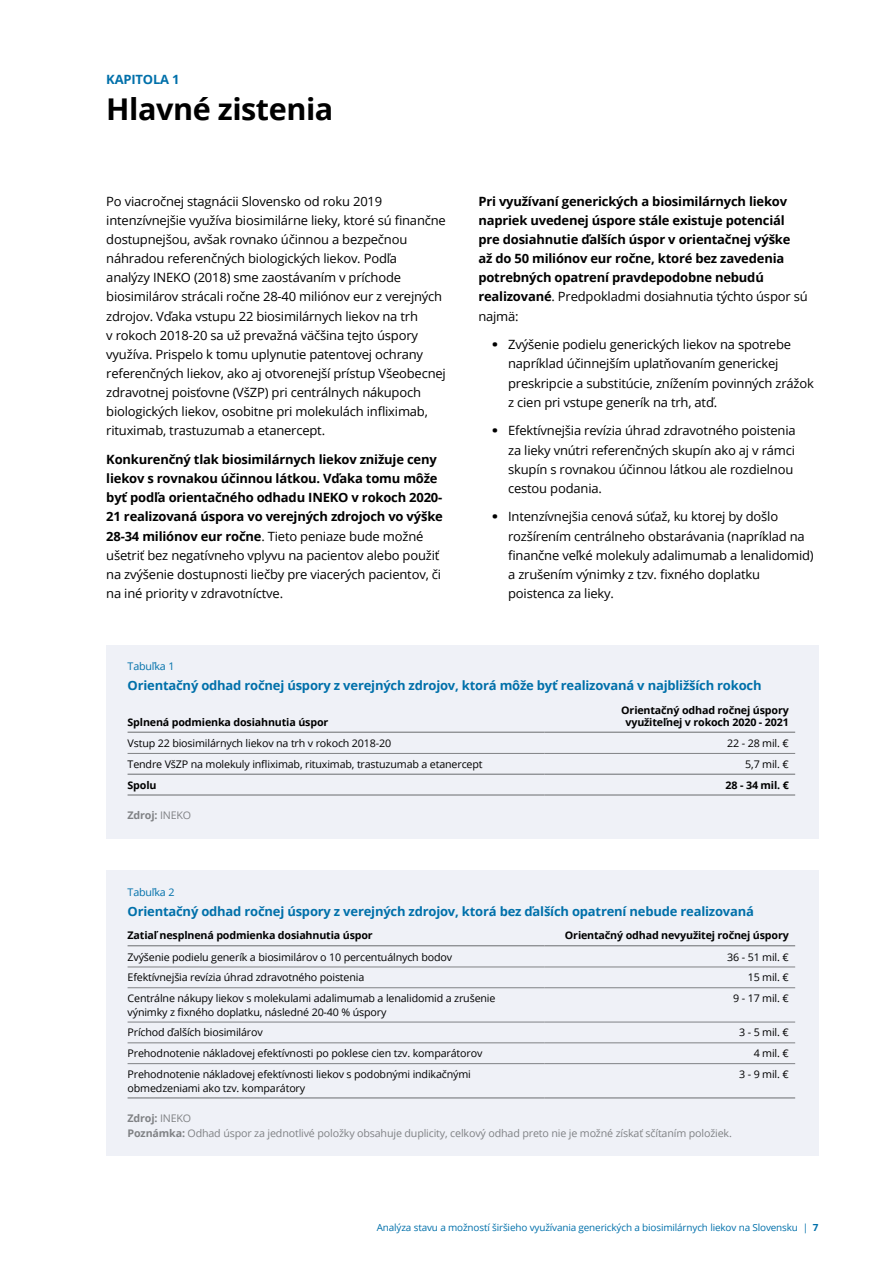
<style>
.page{position:relative;width:893px;height:1263px;background:#fff}
.page>*{position:absolute;margin:0;border:0;box-sizing:border-box;transform-origin:0 0}
.t1{font:700 30px "Open Sans";letter-spacing:-.015em;color:#000}
.t2{font:12.75px/19.2px "Open Sans";letter-spacing:-.015em;color:#000}
.t3{font:700 12.75px/19.2px "Open Sans";letter-spacing:-.015em;color:#000}
.t4{font:700 12.75px "Open Sans";letter-spacing:-.015em;color:#0070aa}
.t5{font:10.5px/13.5px "Open Sans";letter-spacing:-.015em;color:#000}
.t6{font:700 10.5px/12px "Open Sans";letter-spacing:-.015em;color:#000;text-align:center}
.t7{font:10.5px/15px "Open Sans";letter-spacing:-.015em;color:#808285}
.t8{font:10.5px "Open Sans";letter-spacing:-.015em;color:#0070aa}
.t9{font:700 10.5px "Open Sans";letter-spacing:-.015em;color:#808285}
.t10{font:9.75px "Open Sans";letter-spacing:-.015em;color:#0070aa}
.s1{color:#fff}
.s2{font-weight:400}
.s3{font-size:18px}
.s4{font-weight:700}
</style>
<div class="page">
<div style="left:106px;top:645px;width:713px;height:193px;background:#eff1f7"></div>
<hr style="left:128px;top:753px;width:416px;height:1px;background:#808285">
<hr style="left:544px;top:753px;width:251px;height:1px;background:#808285">
<hr style="left:128px;top:732px;width:416px;height:1px;background:#808285">
<hr style="left:544px;top:732px;width:251px;height:1px;background:#808285">
<hr style="left:128px;top:774px;width:416px;height:1px;background:#808285">
<hr style="left:544px;top:774px;width:251px;height:1px;background:#808285">
<hr style="left:128px;top:794px;width:416px;height:2px;background:#808285">
<hr style="left:544px;top:794px;width:251px;height:2px;background:#808285">
<div style="left:106px;top:870px;width:713px;height:286px;background:#eff1f7"></div>
<hr style="left:128px;top:945px;width:416px;height:1px;background:#808285">
<hr style="left:544px;top:945px;width:251px;height:1px;background:#808285">
<hr style="left:128px;top:1097px;width:416px;height:1px;background:#808285">
<hr style="left:544px;top:1097px;width:251px;height:1px;background:#808285">
<hr style="left:128px;top:967px;width:416px;height:1px;background:#808285">
<hr style="left:544px;top:967px;width:251px;height:1px;background:#808285">
<hr style="left:128px;top:987px;width:416px;height:1px;background:#808285">
<hr style="left:544px;top:987px;width:251px;height:1px;background:#808285">
<hr style="left:128px;top:1022px;width:416px;height:1px;background:#808285">
<hr style="left:544px;top:1022px;width:251px;height:1px;background:#808285">
<hr style="left:128px;top:1042px;width:416px;height:1px;background:#808285">
<hr style="left:544px;top:1042px;width:251px;height:1px;background:#808285">
<hr style="left:128px;top:1063px;width:416px;height:1px;background:#808285">
<hr style="left:544px;top:1063px;width:251px;height:1px;background:#808285">
<p class="t4" style="left:106px;top:71px;width:78px">Kapito la 1<span class="s1">:</span></p>
<h1 class="t1" style="left:106px;top:88px;width:229px">Hlavné zistenia</h1>
<p class="t2" style="left:106px;top:191px;width:341px">Po viacročnej stagnácii Slovensko od roku 2019 intenzívnejšie využíva biosimilárne lieky, ktoré sú finančne dostupnejšou, avšak rovnako účinnou a bezpečnou náhradou referenčných biologických liekov. Podľa<br>analýzy INEKO (2018) sme zaostávaním v príchode biosimilárov strácali ročne 28-40 miliónov eur z verejných zdrojov. Vďaka vstupu 22 biosimilárnych liekov na trh<br>v rokoch 2018-20 sa už prevažná väčšina tejto úspory využíva. Prispelo k tomu uplynutie patentovej ochrany referenčných liekov, ako aj otvorenejší prístup Všeobecnej zdravotnej poisťovne (VšZP) pri centrálnych nákupoch biologických liekov, osobitne pri molekulách infliximab, rituximab, trastuzumab a etanercept.</p>
<p class="t3" style="left:106px;top:449px;width:338px">Konkurenčný tlak biosimilárnych liekov znižuje ceny liekov s rovnakou účinnou látkou. Vďaka tomu môže byť podľa orientačného odhadu INEKO v rokoch 2020- 21 realizovaná úspora vo verejných zdrojoch vo výške 28-34 miliónov eur ročne<span class="s2">. Tieto peniaze bude možné ušetriť bez negatívneho vplyvu na pacientov alebo použiť na zvýšenie dostupnosti liečby pre viacerých pacientov, či na iné priority v zdravotníctve.</span></p>
<p class="t3" style="left:478px;top:191px;width:331px">Pri využívaní generických a biosimilárnych liekov napriek uvedenej úspore stále existuje potenciál pre dosiahnutie ďalších úspor v orientačnej výške<br>až do 50 miliónov eur ročne, ktoré bez zavedenia potrebných opatrení pravdepodobne nebudú realizované<span class="s2">. Predpokladmi dosiahnutia týchto úspor sú najmä:</span></p>
<p class="t2" style="left:508px;top:335px;width:307px;text-indent:-17px"><span class="s3">•</span> Zvýšenie podielu generických liekov na spotrebe napríklad účinnejším uplatňovaním generickej preskripcie a substitúcie, znížením povinných zrážok z cien pri vstupe generík na trh, atď.</p>
<p class="t2" style="left:508px;top:421px;width:289px;text-indent:-17px"><span class="s3">•</span> Efektívnejšia revízia úhrad zdravotného poistenia za lieky vnútri referenčných skupín ako aj v rámci skupín s rovnakou účinnou látkou ale rozdielnou cestou podania.</p>
<p class="t2" style="left:508px;top:507px;width:307px;text-indent:-17px"><span class="s3">•</span> Intenzívnejšia cenová súťaž, ku ktorej by došlo rozšírením centrálneho obstarávania (napríklad na finančne veľké molekuly adalimumab a lenalidomid) a zrušením výnimky z tzv. fixného doplatku poistenca za lieky.</p>
<p class="t8" style="left:128px;top:659px;width:48px">Tabuľka 1</p>
<p class="t4" style="left:128px;top:677px;width:635px">Orientačný odhad ročnej úspory z verejných zdrojov, ktorá môže byť realizovaná v najbližších rokoch</p>
<p class="t6" style="left:128px;top:716px;width:202px">Splnená podmienka dosiahnutia úspor</p>
<p class="t6" style="left:621px;top:704px;width:169px">Orientačný odhad ročnej úspory využiteľnej v rokoch 2020 - 2021</p>
<p class="t5" style="left:128px;top:736px;width:265px">Vstup 22 biosimilárnych liekov na trh v rokoch 2018-20</p>
<p class="t5" style="left:727px;top:736px;width:63px">22 - 28 mil. €</p>
<p class="t5" style="left:128px;top:757px;width:357px">Tendre VšZP na molekuly infliximab, rituximab, trastuzumab a etanercept</p>
<p class="t5" style="left:745px;top:757px;width:45px">5,7 mil. €</p>
<p class="t6" style="left:128px;top:778px;width:30px">Spolu</p>
<p class="t6" style="left:726px;top:778px;width:65px">28 - 34 mil. €</p>
<p class="t9" style="left:128px;top:808px;width:65px">Zdroj: <span class="s2">INEKO</span></p>
<p class="t8" style="left:128px;top:884px;width:48px">Tabuľka 2</p>
<p class="t4" style="left:128px;top:902px;width:628px">Orientačný odhad ročnej úspory z verejných zdrojov, ktorá bez ďalších opatrení nebude realizovaná</p>
<p class="t6" style="left:128px;top:929px;width:247px">Zatiaľ nesplnená podmienka dosiahnutia úspor</p>
<p class="t6" style="left:565px;top:929px;width:225px">Orientačný odhad nevyužitej ročnej úspory</p>
<p class="t5" style="left:128px;top:950px;width:326px">Zvýšenie podielu generík a biosimilárov o 10 percentuálnych bodov</p>
<p class="t5" style="left:727px;top:950px;width:63px">36 - 51 mil. €</p>
<p class="t5" style="left:128px;top:970px;width:238px">Efektívnejšia revízia úhrad zdravotného poistenia</p>
<p class="t5" style="left:748px;top:970px;width:43px">15 mil. €</p>
<p class="t5" style="left:128px;top:991px;width:369px">Centrálne nákupy liekov s molekulami adalimumab a lenalidomid a zrušenie výnimky z fixného doplatku, následné 20-40 % úspory</p>
<p class="t5" style="left:733px;top:991px;width:57px">9 - 17 mil. €</p>
<p class="t5" style="left:128px;top:1026px;width:137px">Príchod ďalších biosimilárov</p>
<p class="t5" style="left:739px;top:1026px;width:51px">3 - 5 mil. €</p>
<p class="t5" style="left:128px;top:1046px;width:356px">Prehodnotenie nákladovej efektívnosti po poklese cien tzv. komparátorov</p>
<p class="t5" style="left:754px;top:1046px;width:37px">4 mil. €</p>
<p class="t5" style="left:128px;top:1067px;width:345px">Prehodnotenie nákladovej efektívnosti liekov s podobnými indikačnými obmedzeniami ako tzv. komparátory</p>
<p class="t5" style="left:739px;top:1067px;width:51px">3 - 9 mil. €</p>
<p class="t7" style="left:128px;top:1111px;width:606px"><span class="s4">Zdroj:</span> INEKO<br><span class="s4">Poznámka:</span> Odhad úspor za jednotlivé položky obsahuje duplicity, celkový odhad preto nie je možné získať sčítaním položiek.</p>
<p class="t10" style="left:377px;top:1220px;width:443px">Analýza stavu a možností širšieho využívania generických a biosimilárnych liekov na Slovensku | <span class="s4">7</span></p>
</div>
